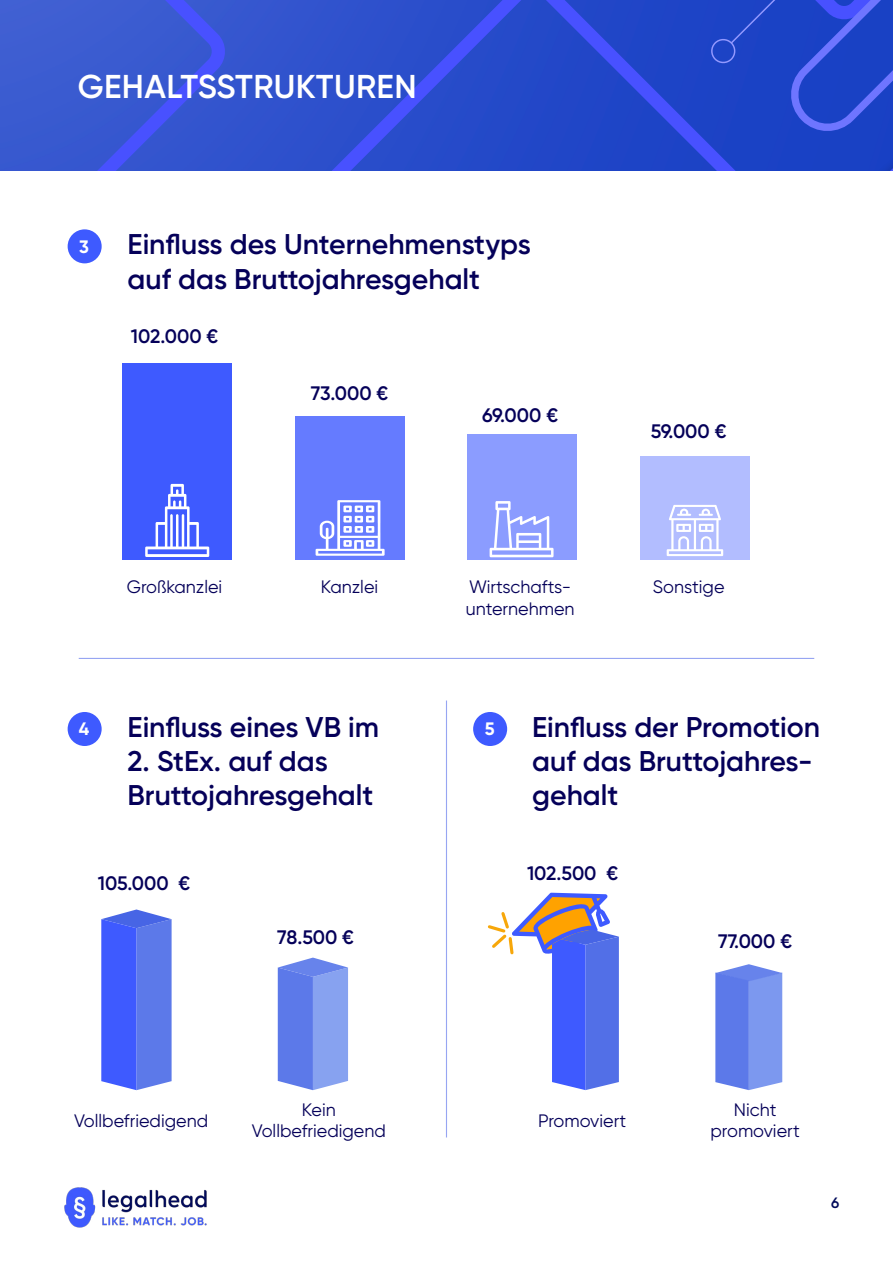
<style>
.page{position:relative;width:893px;height:1263px;background:#fff}
.page>*{position:absolute;margin:0;border:0;box-sizing:border-box;transform-origin:0 0}
.t1{font:600 33px "Gilroy";letter-spacing:.01em;color:#fff}
.t2{font:600 28.5px/34.2px "Gilroy";color:#050059}
.t3{font:600 19.5px "Gilroy";color:#050059}
.t4{font:18px/21.6px "Gilroy";color:#050059;text-align:center}
.t5{font:700 18px "Gilroy";color:#fff}
.t6{font:600 15px "Gilroy";color:#000a5a}
</style>
<div class="page">
<svg style="left:239px;top:0;width:311px;height:170px;background:#2c4ecd"></svg>
<svg style="left:0;top:0;width:239px;height:170px;background:#3958d3"></svg>
<svg style="left:550px;top:0;width:343px;height:170px;background:#2246cb"></svg>
<svg style="left:278px;top:957px;width:70px;height:133px;background:#7b95ed"></svg>
<svg style="left:101px;top:909px;width:71px;height:181px;background:#5873f3"></svg>
<svg style="left:715px;top:964px;width:67px;height:126px;background:#7690ed"></svg>
<svg style="left:487px;top:893px;width:132px;height:197px"></svg>
<div style="left:295px;top:416px;width:110px;height:143px;background:#657bff"></div>
<svg style="left:316px;top:500px;width:69px;height:56px"></svg>
<div style="left:468px;top:434px;width:109px;height:125px;background:#8b9cff"></div>
<svg style="left:490px;top:501px;width:63px;height:56px"></svg>
<div style="left:122px;top:363px;width:110px;height:196px;background:#3e5aff"></div>
<svg style="left:145px;top:484px;width:64px;height:73px"></svg>
<div style="left:640px;top:456px;width:110px;height:103px;background:#b2bdff"></div>
<svg style="left:667px;top:505px;width:56px;height:51px"></svg>
<div style="left:68px;top:229px;width:34px;height:34px;background:#3e5aff;border-radius:50%"></div>
<div style="left:68px;top:712px;width:34px;height:34px;background:#3e5aff;border-radius:50%"></div>
<div style="left:473px;top:712px;width:34px;height:34px;background:#3e5aff;border-radius:50%"></div>
<hr style="left:79px;top:658px;width:735px;height:1px;background:#97a5f2">
<hr style="left:446px;top:700px;width:1px;height:437px;background:#97a5f2">
<img style="left:64px;top:1187px;width:143px;height:41px">
<p class="t1" style="left:78px;top:66px;width:340px">GEHALTSSTRUKTUREN</p>
<p class="t5" style="left:79px;top:235px;width:11px">3</p>
<p class="t2" style="left:128px;top:227px;width:405px">Einfluss des Unternehmenstyps auf das Bruttojahresgehalt</p>
<p class="t3" style="left:131px;top:324px;width:89px">102.000 €</p>
<p class="t3" style="left:311px;top:381px;width:79px">73.000 €</p>
<p class="t3" style="left:482px;top:403px;width:77px">69.000 €</p>
<p class="t3" style="left:651px;top:419px;width:77px">59.000 €</p>
<p class="t4" style="left:127px;top:576px;width:97px">Großkanzlei</p>
<p class="t4" style="left:321px;top:576px;width:59px">Kanzlei</p>
<p class="t4" style="left:466px;top:576px;width:110px;text-align:left">Wirtschafts&shy;unternehmen</p>
<p class="t4" style="left:653px;top:576px;width:73px">Sonstige</p>
<p class="t5" style="left:79px;top:718px;width:12px">4</p>
<p class="t2" style="left:128px;top:710px;width:253px">Einfluss eines VB im</p>
<p class="t2" style="left:128px;top:744px;width:247px">2. StEx. auf das<br>Bruttojahresgehalt</p>
<p class="t3" style="left:98px;top:870px;width:94px">105.000 €</p>
<p class="t5" style="left:485px;top:718px;width:11px">5</p>
<p class="t2" style="left:532px;top:710px;width:290px">Einfluss der Promotion auf das Bruttojahres&shy;gehalt</p>
<p class="t3" style="left:527px;top:861px;width:93px">102.500 €</p>
<p class="t3" style="left:277px;top:925px;width:78px">78.500 €</p>
<p class="t3" style="left:718px;top:929px;width:76px">77.000 €</p>
<p class="t4" style="left:74px;top:1109px;width:136px">Vollbefriedigend</p>
<p class="t4" style="left:252px;top:1098px;width:136px">Kein<br>Vollbefriedigend</p>
<p class="t4" style="left:538px;top:1109px;width:90px">Promoviert</p>
<p class="t4" style="left:710px;top:1098px;width:91px">Nicht promoviert</p>
<p class="t6" style="left:831px;top:1193px;width:10px">6</p>
</div>
